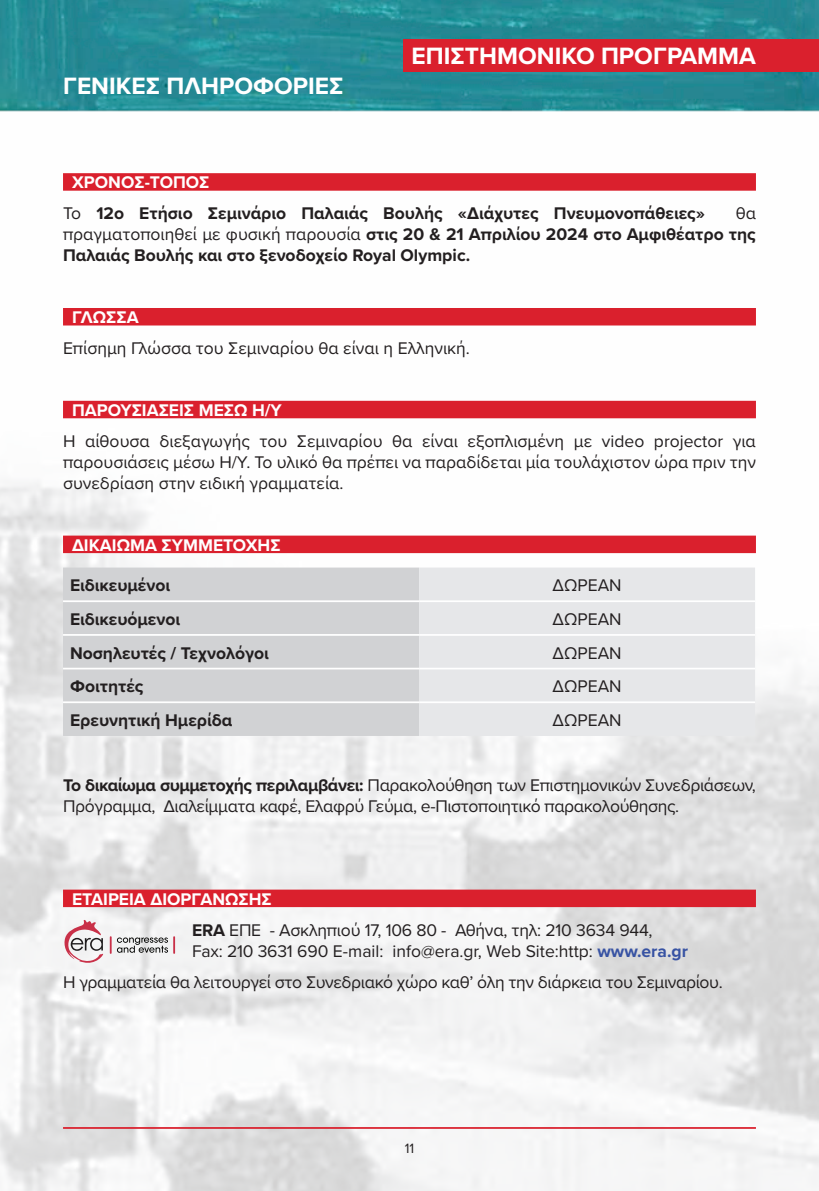
<style>
.page{position:relative;width:819px;height:1191px;background:#fff}
.page>*{position:absolute;margin:0;border:0;box-sizing:border-box;transform-origin:0 0}
.t1{font:700 24.5px "Proxima Nova";color:#fff}
.t2{font:17.5px/21px "Proxima Nova";letter-spacing:-.02em;color:#231f20}
.t3{font:700 17.5px/21px "Proxima Nova";color:#231f20}
.t4{font:700 17.5px "Proxima Nova";color:#fff}
.t5{font:17.5px "Proxima Nova";color:#231f20}
.t6{font:14px "Proxima Nova";color:#231f20}
.s1{color:#fff}
.s2{font-weight:400}
.s3{font-weight:700}
.s4{font-weight:700;color:#fff}
.s5{font-weight:700;color:#3853a3}
</style>
<div class="page">
<img style="left:0;top:1078px;width:819px;height:113px">
<img style="left:0;top:0;width:819px;height:1078px">
<div style="left:404px;top:40px;width:415px;height:32px;background:#da202d"></div>
<hr style="left:63px;top:1127px;width:693px;height:1px;background:#da202d">
<div style="left:63px;top:173px;width:693px;height:18px;background:#da202d"></div>
<div style="left:63px;top:308px;width:693px;height:17px;background:#da202d"></div>
<div style="left:63px;top:401px;width:693px;height:17px;background:#da202d"></div>
<div style="left:63px;top:535px;width:693px;height:18px;background:#da202d"></div>
<div style="left:63px;top:889px;width:693px;height:18px;background:#da202d"></div>
<div style="left:63px;top:567px;width:356px;height:169px;background:#d1d2d4"></div>
<div style="left:419px;top:567px;width:336px;height:169px;background:#e6e7e9"></div>
<hr style="left:63px;top:600px;width:356px;height:2px;background:#fff">
<hr style="left:419px;top:600px;width:336px;height:2px;background:#fff">
<hr style="left:63px;top:634px;width:356px;height:2px;background:#fff">
<hr style="left:419px;top:634px;width:336px;height:2px;background:#fff">
<hr style="left:63px;top:667px;width:356px;height:2px;background:#fff">
<hr style="left:419px;top:667px;width:336px;height:2px;background:#fff">
<hr style="left:63px;top:701px;width:356px;height:2px;background:#fff">
<hr style="left:419px;top:701px;width:336px;height:2px;background:#fff">
<svg style="left:63px;top:919px;width:40px;height:44px"></svg>
<svg style="left:110px;top:936px;width:65px;height:17px"></svg>
<h1 class="t1" style="left:63px;top:67px;width:282px">ΓΕΝΙΚΕΣ ΠΛΗΡΟΦΟΡΙΕΣ</h1>
<h1 class="t1" style="left:411px;top:38px;width:346px">ΕΠΙΣΤΗΜΟΝΙΚΟ ΠΡΟΓΡΑΜΜΑ</h1>
<p class="t3" style="left:63px;top:166px;width:643px;line-height:31px;text-indent:9px"><span class="s1">ΧΡΟΝΟΣ-ΤΟΠΟΣ<br></span><span class="s2">Το</span> 12ο Ετήσιο Σεμινάριο Παλαιάς Βουλής «Διάχυτες Πνευμονοπάθειες»</p>
<p class="t3" style="left:63px;top:202px;width:694px;text-align:justify;text-indent:672px"><span class="s2">θα πραγματοποιηθεί με φυσική παρουσία</span> στις 20 &amp; 21 Απριλίου 2024 στο Αμφιθέατρο της Παλαιάς Βουλής και στο ξενοδοχείο Royal Olympic.</p>
<p class="t4" style="left:72px;top:304px;width:68px">ΓΛΩΣΣΑ</p>
<p class="t5" style="left:63px;top:335px;width:408px">Επίσημη Γλώσσα του Σεμιναρίου θα είναι η Ελληνική.</p>
<p class="t4" style="left:72px;top:397px;width:211px">ΠΑΡΟΥΣΙΑΣΕΙΣ ΜΕΣΩ Η/Υ</p>
<p class="t2" style="left:63px;top:429px;width:694px;text-align:justify">H αίθουσα διεξαγωγής του Σεμιναρίου θα είναι εξοπλισμένη με video projector για παρουσιάσεις μέσω Η/Υ. Το υλικό θα πρέπει να παραδίδεται μία τουλάχιστον ώρα πριν την συνεδρίαση στην ειδική γραμματεία.</p>
<p class="t4" style="left:72px;top:532px;width:210px">ΔΙΚΑΙΩΜΑ ΣΥΜΜΕΤΟΧΗΣ</p>
<p class="t3" style="left:70px;top:574px;width:102px">Ειδικευμένοι</p>
<p class="t2" style="left:552px;top:574px;width:71px">ΔΩΡΕΑΝ</p>
<p class="t3" style="left:70px;top:608px;width:112px">Ειδικευόμενοι</p>
<p class="t2" style="left:552px;top:608px;width:71px">ΔΩΡΕΑΝ</p>
<p class="t3" style="left:70px;top:642px;width:200px">Νοσηλευτές / Τεχνολόγοι</p>
<p class="t2" style="left:552px;top:641px;width:71px">ΔΩΡΕΑΝ</p>
<p class="t3" style="left:70px;top:675px;width:75px">Φοιτητές</p>
<p class="t2" style="left:552px;top:675px;width:71px">ΔΩΡΕΑΝ</p>
<p class="t3" style="left:70px;top:709px;width:164px">Ερευνητική Ημερίδα</p>
<p class="t2" style="left:552px;top:709px;width:71px">ΔΩΡΕΑΝ</p>
<p class="t2" style="left:63px;top:773px;width:694px"><span class="s3">Το δικαίωμα συμμετοχής περιλαμβάνει:</span> Παρακολούθηση των Επιστημονικών Συνεδριάσεων,<br>Πρόγραμμα, Διαλείμματα καφέ, Ελαφρύ Γεύμα, e-Πιστοποιητικό παρακολούθησης.</p>
<p class="t2" style="left:192px;top:882px;width:462px;line-height:31px;text-indent:-120px"><span class="s4">ΕΤΑΙΡΕΙΑ ΔΙΟΡΓΑΝΩΣΗΣ<br></span><span class="s3">ERA</span> ΕΠΕ - Ασκληπιού 17, 106 80 - Αθήνα, τηλ: 210 3634 944,</p>
<p class="t2" style="left:63px;top:934px;width:661px;line-height:31px;text-indent:129px">Fax: 210 3631 690 E-mail: info@era.gr, Web Site:http: <span class="s5">www.era.gr<br></span>Η γραμματεία θα λειτουργεί στο Συνεδριακό χώρο καθ’ όλη την διάρκεια του Σεμιναρίου.</p>
<p class="t6" style="left:405px;top:1137px;width:11px">11</p>
</div>
